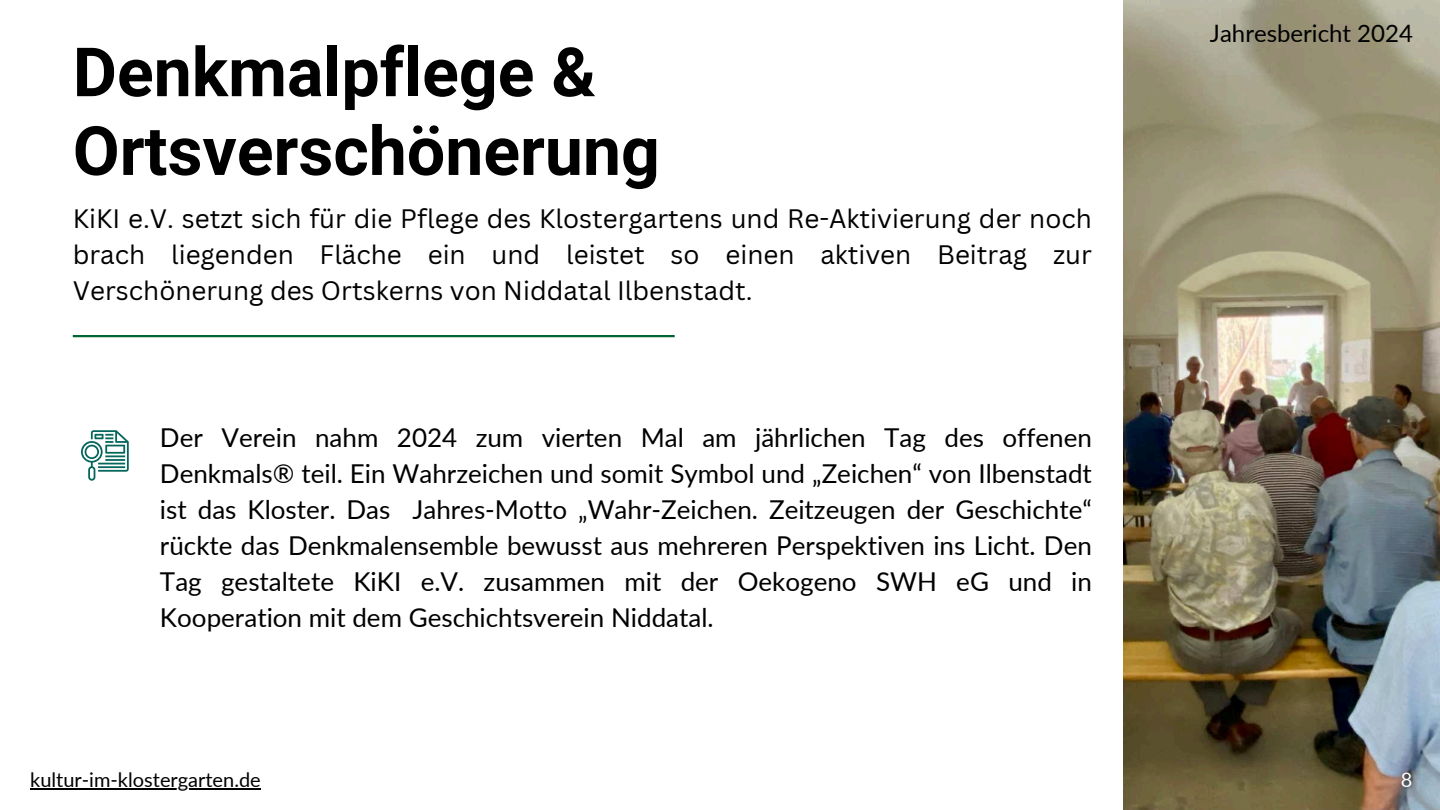
<style>
.page{position:relative;width:1440px;height:810px;background:#fff}
.page>*{position:absolute;margin:0;border:0;box-sizing:border-box;transform-origin:0 0}
.t1{font:700 68px/78.8px "Roboto";color:#000}
.t2{font:26px/36px "Lato";color:#000;text-align:justify}
.t3{font:26px/36px "Canva Sans";color:#000;text-align:justify}
.t4{font:24px "Lato";color:#000}
.t5{font:20px "Lato";color:#000}
.t6{font:20px "Lato";color:#fff}
</style>
<div class="page">
<svg style="left:81px;top:430px;width:48px;height:50px"></svg>
<img style="left:1123px;top:0;width:317px;height:810px">
<hr style="left:73px;top:335px;width:602px;height:2px;background:#006434">
<hr style="left:30px;top:789px;width:231px;height:1px;background:#000">
<h1 class="t1" style="left:73px;top:30px;width:589px">Denkmalpflege &amp;<br>Ortsverschönerung</h1>
<p class="t3" style="left:73px;top:200px;width:1021px">KiKI e.V. setzt sich für die Pflege des Klostergartens und Re-Aktivierung der noch brach liegenden Fläche ein und leistet so einen aktiven Beitrag zur Verschönerung des Ortskerns von Niddatal Ilbenstadt.</p>
<p class="t2" style="left:160px;top:418px;width:934px">Der Verein nahm 2024 zum vierten Mal am jährlichen Tag des offenen Denkmals® teil. Ein Wahrzeichen und somit Symbol und „Zeichen“ von Ilbenstadt ist das Kloster. Das Jahres-Motto „Wahr-Zeichen. Zeitzeugen der Geschichte“ rückte das Denkmalensemble bewusst aus mehreren Perspektiven ins Licht. Den Tag gestaltete KiKI e.V. zusammen mit der Oekogeno SWH eG und in Kooperation mit dem Geschichtsverein Niddatal.</p>
<p class="t5" style="left:30px;top:765px;width:232px">kultur-im-klostergarten.de</p>
<p class="t4" style="left:1210px;top:16px;width:205px">Jahresbericht 2024</p>
<p class="t6" style="left:1401px;top:765px;width:13px">8</p>
</div>
